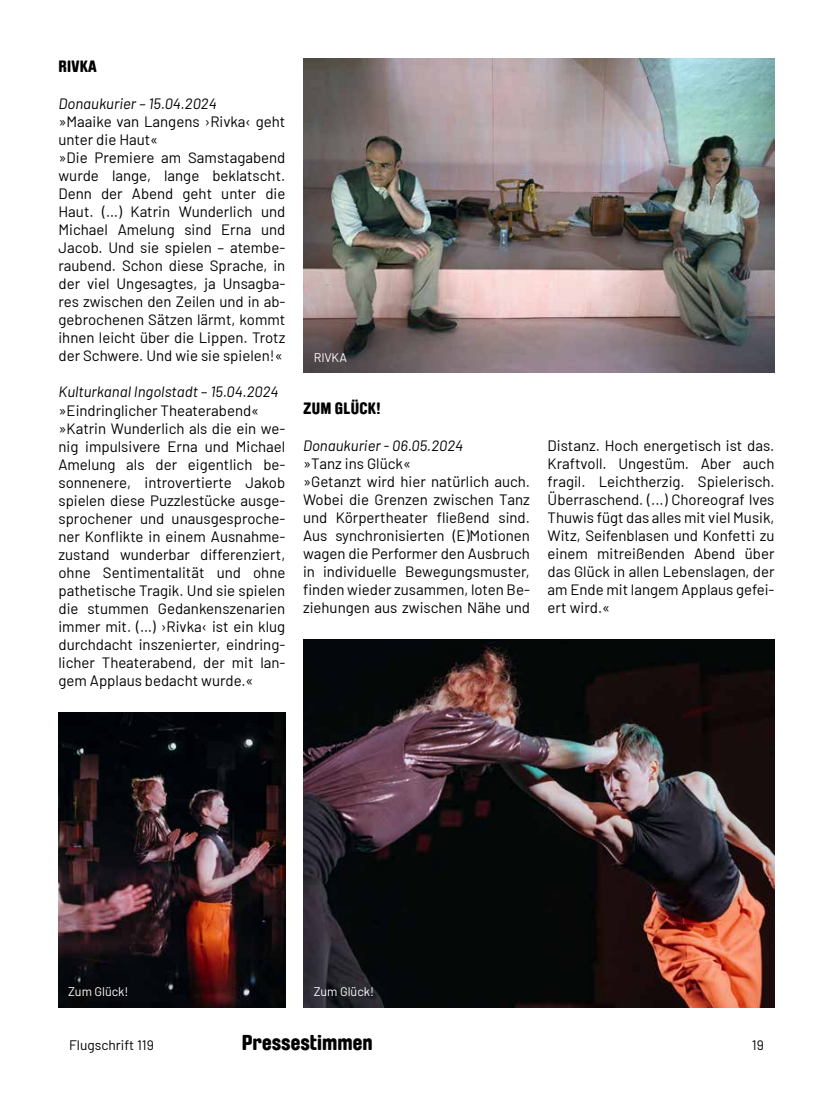
<style>
.page{position:relative;width:833px;height:1117px;background:#fff}
.page>*{position:absolute;margin:0;border:0;box-sizing:border-box;transform-origin:0 0}
.t1{font:900 21.25px "Brauer Neue Std";color:#000}
.t2{font:900 16.25px "Brauer Neue Std";letter-spacing:.015em;color:#000}
.t3{font:15px/18px "Barlow";color:#000}
.t4{font:italic 15px "Barlow";color:#000}
.t5{font:13.75px "Barlow";color:#000}
.t6{font:12.5px "Barlow";color:#fff}
</style>
<div class="page">
<img style="left:303px;top:58px;width:471px;height:315px">
<img style="left:303px;top:639px;width:471px;height:367px">
<img style="left:58px;top:712px;width:227px;height:294px">
<p class="t2" style="left:59px;top:57px;width:40px">RIVKA</p>
<p class="t4" style="left:58px;top:93px;width:160px">Donaukurier – 15.04.2024</p>
<p class="t3" style="left:58px;top:112px;width:228px">»Maaike van Langens ›Rivka‹ geht unter die Haut«<br>»Die Premiere am Samstagabend wurde lange, lange beklatscht.<br>Denn der Abend geht unter die<br>Haut. (…) Katrin Wunderlich und<br>Michael Amelung sind Erna und<br>Jacob. Und sie spielen – atembe&shy;raubend. Schon diese Sprache, in der viel Ungesagtes, ja Unsagba&shy;res zwischen den Zeilen und in ab&shy;gebrochenen Sätzen lärmt, kommt ihnen leicht über die Lippen. Trotz der Schwere. Und wie sie spielen!«</p>
<p class="t4" style="left:58px;top:381px;width:222px">Kulturkanal Ingolstadt – 15.04.2024</p>
<p class="t3" style="left:58px;top:400px;width:228px">»Eindringlicher Theaterabend« »Katrin Wunderlich als die ein we&shy;nig impulsivere Erna und Michael Amelung als der eigentlich be&shy;sonnenere, introvertierte Jakob spielen diese Puzzlestücke ausge&shy;sprochener und unausgesproche&shy;ner Konflikte in einem Ausnahme&shy;zustand wunderbar differenziert, ohne Sentimentalität und ohne pathetische Tragik. Und sie spielen die stummen Gedankenszenarien immer mit. (…) ›Rivka‹ ist ein klug durchdacht inszenierter, eindring&shy;licher Theaterabend, der mit lan&shy;gem Applaus bedacht wurde.«</p>
<p class="t2" style="left:303px;top:398px;width:79px">ZUM GLÜCK!</p>
<p class="t6" style="left:314px;top:348px;width:35px">RIVKA</p>
<p class="t4" style="left:303px;top:435px;width:162px">Donaukurier - 06.05.2024</p>
<p class="t3" style="left:303px;top:453px;width:228px">»Tanz ins Glück«<br>»Getanzt wird hier natürlich auch.<br>Wobei die Grenzen zwischen Tanz und Körpertheater fließend sind.<br>Aus synchronisierten (E)Motionen wagen die Performer den Ausbruch in individuelle Bewegungsmuster, finden wieder zusammen, loten Be&shy;ziehungen aus zwischen Nähe und</p>
<p class="t3" style="left:547px;top:435px;width:228px;text-align:justify">Distanz. Hoch energetisch ist das.<br>Kraftvoll. Ungestüm. Aber auch fragil. Leichtherzig. Spielerisch.<br>Überraschend. (...) Choreograf Ives Thuwis fügt das alles mit viel Musik, Witz, Seifenblasen und Konfetti zu einem mitreißenden Abend über das Glück in allen Lebenslagen, der am Ende mit langem Applaus gefei&shy;ert wird.«</p>
<p class="t6" style="left:68px;top:982px;width:62px">Zum Glück!</p>
<p class="t6" style="left:314px;top:982px;width:62px">Zum Glück!</p>
<p class="t5" style="left:69px;top:1034px;width:86px">Flugschrift 119</p>
<h1 class="t1" style="left:242px;top:1029px;width:132px">Pressestimmen</h1>
<p class="t5" style="left:752px;top:1034px;width:13px">19</p>
</div>
